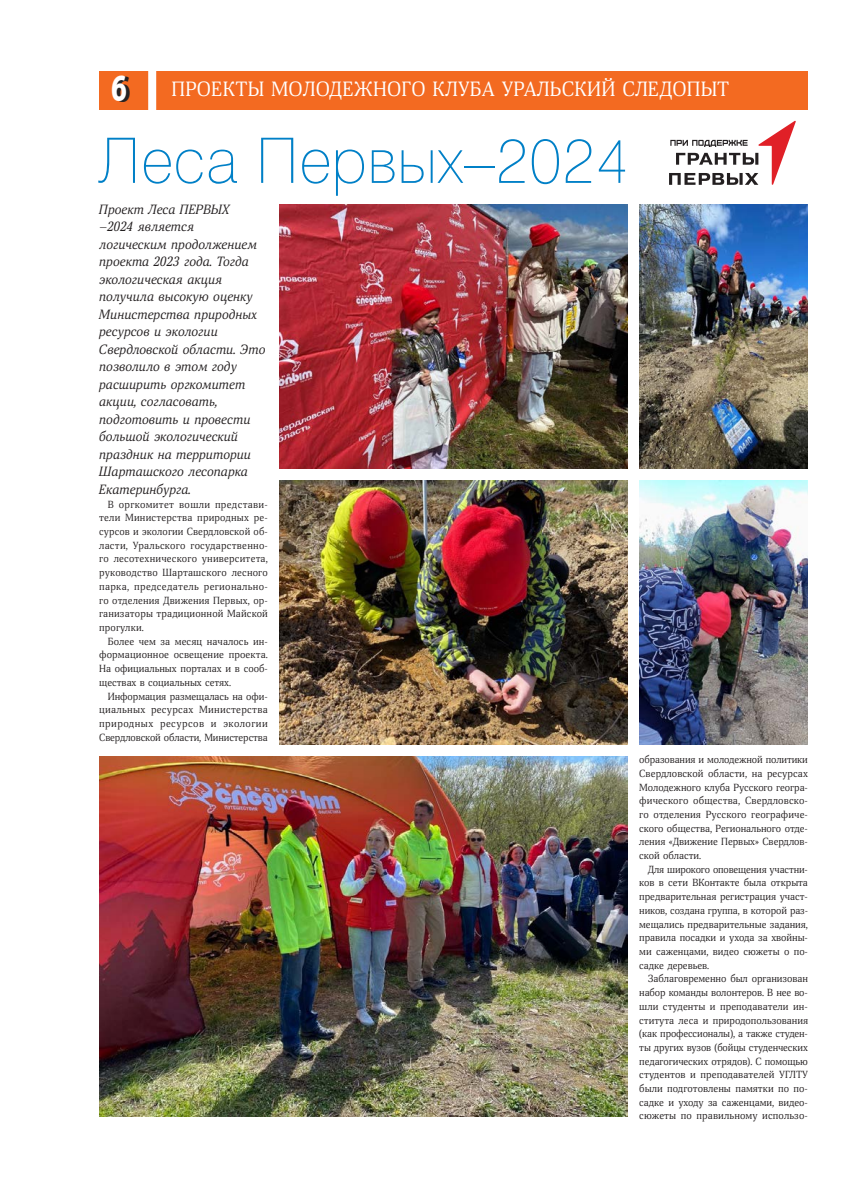
<style>
.page{position:relative;width:842px;height:1191px;background:#fff}
.page>*{position:absolute;margin:0;border:0;box-sizing:border-box;transform-origin:0 0}
.t1{font:100 62.1px "Helios";letter-spacing:.02em;color:#0080c7}
.t2{font:20px "Aelita";letter-spacing:.005em;color:#fff}
.t3{font:italic 13px/17.5px "Aelita";letter-spacing:-.005em;color:#231f20}
.t4{font:10px/13.7px "Aelita";letter-spacing:-.005em;color:#231f20;text-align:justify}
.s1{font-family:"Officina Serif Extra Bold SCC";font-size:36.5px;color:#262324}
</style>
<div class="page">
<div style="left:99px;top:71px;width:709px;height:38px;background:#f36a21"></div>
<svg style="left:669px;top:120px;width:127px;height:65px"></svg>
<div style="left:148px;top:67px;width:8px;height:43px;background:#fff"></div>
<img style="left:279px;top:204px;width:349px;height:264px">
<img style="left:279px;top:480px;width:349px;height:264px">
<img style="left:99px;top:756px;width:529px;height:360px">
<img style="left:639px;top:480px;width:169px;height:264px">
<img style="left:639px;top:204px;width:169px;height:264px">
<h2 class="t2" style="left:115px;top:77px;width:616px"><span class="s1">6</span> ПРОЕКТЫ МОЛОДЕЖНОГО КЛУБА УРАЛЬСКИЙ СЛЕДОПЫТ</h2>
<h1 class="t1" style="left:99px;top:123px;width:530px">Леса Первых–2024</h1>
<p class="t3" style="left:99px;top:201px;width:168px">Проект Леса ПЕРВЫХ –2024 является<br>логическим продолжением проекта 2023 года. Тогда экологическая акция получила высокую оценку<br>Министерства природных ресурсов и экологии<br>Свердловской области. Это позволило в этом году расширить оргкомитет акции, согласовать, подготовить и провести большой экологический праздник на территории<br>Шарташского лесопарка<br>Екатеринбурга.</p>
<p class="t4" style="left:99px;top:497px;width:170px;text-indent:9px">В оргкомитет вошли представи&shy;тели Министерства природных ре&shy;сурсов и экологии Свердловской об&shy;ласти, Уральского государственно&shy;го лесотехнического университета, руководство Шарташского лесного парка, председатель регионально&shy;го отделения Движения Первых, ор&shy;ганизаторы традиционной Майской прогулки.</p>
<p class="t4" style="left:99px;top:634px;width:170px;text-indent:9px">Более чем за месяц началось ин&shy;формационное освещение проекта.<br>На официальных порталах и в сооб&shy;ществах в социальных сетях.</p>
<p class="t4" style="left:99px;top:689px;width:170px;text-indent:9px">Информация размещалась на офи&shy;циальных ресурсах Министерства природных ресурсов и экологии Свердловской области, Министерства</p>
<p class="t4" style="left:639px;top:753px;width:170px">образования и молодежной политики Свердловской области, на ресурсах Молодежного клуба Русского геогра&shy;фического общества, Свердловско&shy;го отделения Русского географиче&shy;ского общества, Регионального отде&shy;ления «Движение Первых» Свердлов&shy;ской области.</p>
<p class="t4" style="left:639px;top:862px;width:170px;text-indent:9px">Для широкого оповещения участни&shy;ков в сети ВКонтакте была открыта предварительная регистрация участ&shy;ников, создана группа, в которой раз&shy;мещались предварительные задания, правила посадки и ухода за хвойны&shy;ми саженцами, видео сюжеты о по&shy;садке деревьев.</p>
<p class="t4" style="left:639px;top:972px;width:170px;text-indent:9px">Заблаговременно был организован набор команды волонтеров. В нее во&shy;шли студенты и преподаватели ин&shy;ститута леса и природопользования (как профессионалы), а также студен&shy;ты других вузов (бойцы студенческих педагогических отрядов). С помощью студентов и преподавателей УГЛТУ были подготовлены памятки по по&shy;садке и уходу за саженцами, видео&shy;сюжеты по правильному использо-</p>
</div>
